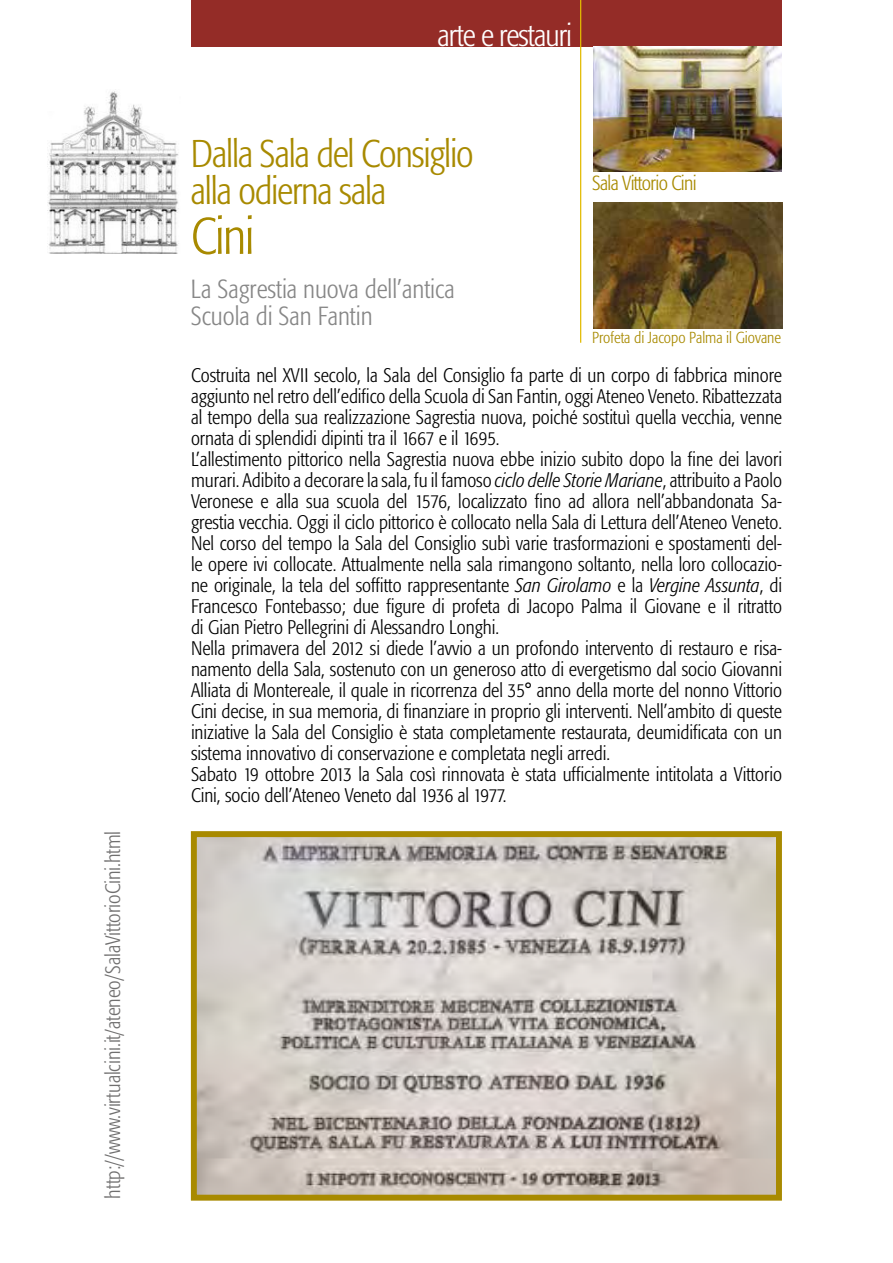
<style>
.page{position:relative;width:893px;height:1263px;background:#fff}
.page>*{position:absolute;margin:0;border:0;box-sizing:border-box;transform-origin:0 0}
.t1{font:300 condensed 51px "Formata";color:#a88a00}
.t2{font:300 condensed 38.25px/37.5px "Formata";letter-spacing:-.03em;color:#a88a00}
.t3{font:300 condensed 30.9px "Formata";letter-spacing:-.03em;color:#fff}
.t4{font:300 condensed 25.95px/27.2px "Formata";color:#878787}
.t5{font:300 condensed 20.7px "Formata";letter-spacing:-.005em;color:#706f6f}
.t6{font:300 condensed 20.25px "Formata";letter-spacing:-.03em;color:#a88a00}
.t7{font:300 condensed 19.5px/21px "Formata";color:#000}
.t8{font:300 condensed 15.75px "Formata";color:#a88a00}
.s1{font-style:italic}
</style>
<div class="page">
<div style="left:191px;top:0;width:591px;height:46px;background:#942c27"></div>
<img style="left:48px;top:91px;width:131px;height:162px">
<img style="left:593px;top:203px;width:189px;height:126px">
<img style="left:593px;top:46px;width:189px;height:125px">
<hr style="left:580px;top:0;width:1px;height:343px;background:#e2bb00">
<img style="left:198px;top:838px;width:577px;height:355px">
<div style="left:191px;top:831px;width:591px;height:369px;border:6px solid #a88a00"></div>
<p class="t5" style="left:101px;top:1198px;width:369px;rotate:-90deg">http://www.virtualcini.it/ateneo/SalaVittorioCini.html</p>
<h3 class="t3" style="left:437px;top:18px;width:136px">arte e restauri</h3>
<h2 class="t2" style="left:191px;top:135px;width:284px">Dalla Sala del Consiglio alla odierna sala</h2>
<h1 class="t1" style="left:191px;top:207px;width:65px">Cini</h1>
<h3 class="t4" style="left:191px;top:275px;width:265px">La Sagrestia nuova dell’antica<br>Scuola di San Fantin</h3>
<p class="t6" style="left:592px;top:172px;width:106px">Sala Vittorio Cini</p>
<p class="t8" style="left:592px;top:328px;width:190px">Profeta di Jacopo Palma il Giovane</p>
<p class="t7" style="left:191px;top:365px;width:593px">Costruita nel XVII secolo, la Sala del Consiglio fa parte di un corpo di fabbrica minore aggiunto nel retro dell’edifico della Scuola di San Fantin, oggi Ateneo Veneto. Ribattezzata al tempo della sua realizzazione Sagrestia nuova, poiché sostituì quella vecchia, venne ornata di splendidi dipinti tra il 1667 e il 1695.<br>L’allestimento pittorico nella Sagrestia nuova ebbe inizio subito dopo la fine dei lavori murari. Adibito a decorare la sala, fu il famoso <span class="s1">ciclo delle Storie Mariane</span>, attribuito a Paolo Veronese e alla sua scuola del 1576, localizzato fino ad allora nell’abbandonata Sa&shy;grestia vecchia. Oggi il ciclo pittorico è collocato nella Sala di Lettura dell’Ateneo Veneto.<br>Nel corso del tempo la Sala del Consiglio subì varie trasformazioni e spostamenti del&shy;le opere ivi collocate. Attualmente nella sala rimangono soltanto, nella loro collocazio&shy;ne originale, la tela del soffitto rappresentante <span class="s1">San Girolamo</span> e la <span class="s1">Vergine Assunta</span>, di Francesco Fontebasso; due figure di profeta di Jacopo Palma il Giovane e il ritratto di Gian Pietro Pellegrini di Alessandro Longhi.<br>Nella primavera del 2012 si diede l’avvio a un profondo intervento di restauro e risa&shy;namento della Sala, sostenuto con un generoso atto di evergetismo dal socio Giovanni Alliata di Montereale, il quale in ricorrenza del 35° anno della morte del nonno Vittorio Cini decise, in sua memoria, di finanziare in proprio gli interventi. Nell’ambito di queste iniziative la Sala del Consiglio è stata completamente restaurata, deumidificata con un sistema innovativo di conservazione e completata negli arredi.<br>Sabato 19 ottobre 2013 la Sala così rinnovata è stata ufficialmente intitolata a Vittorio Cini, socio dell’Ateneo Veneto dal 1936 al 1977.</p>
</div>
